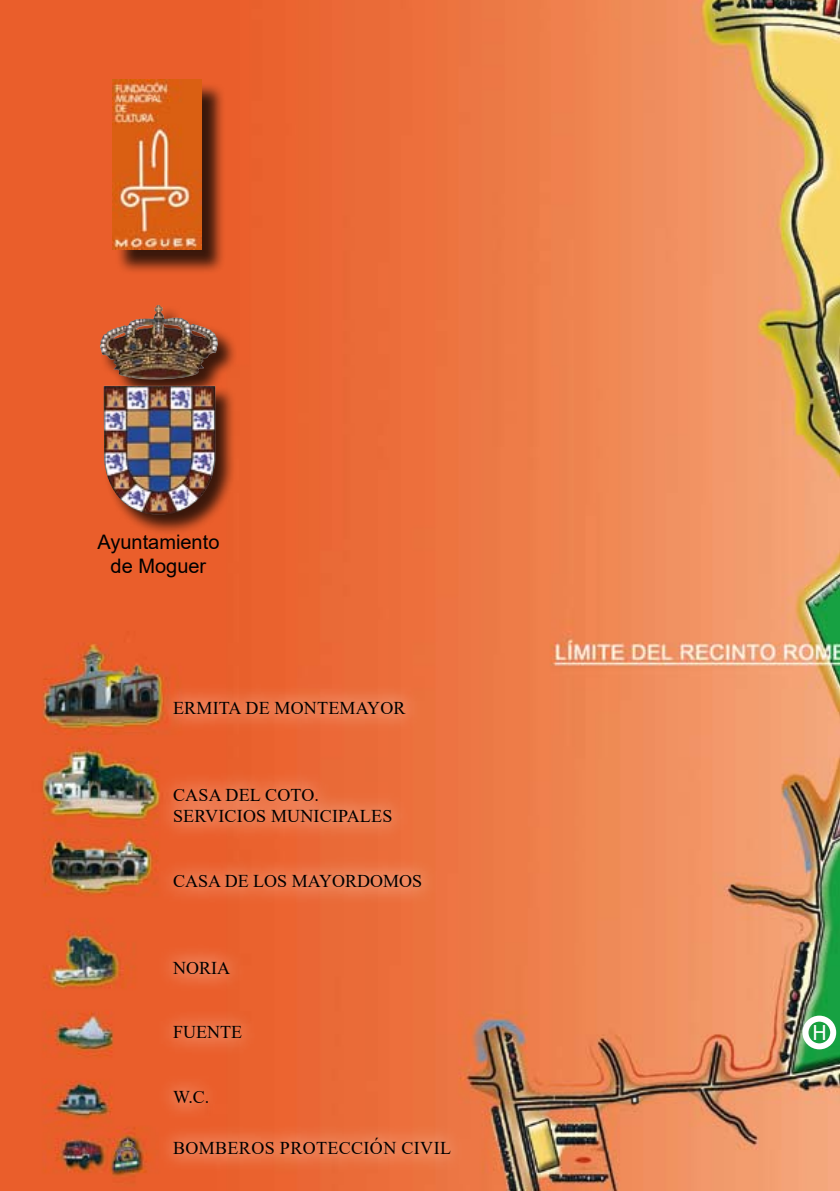
<style>
.page{position:relative;width:840px;height:1191px;background:#fff}
.page>*{position:absolute;margin:0;border:0;box-sizing:border-box;transform-origin:0 0}
.t1{font:24px "Calibri";color:#fff}
.t2{font:20px/24px "Arial";color:#000;text-align:center}
.t3{font:18px/21.6px "Times New Roman";letter-spacing:.01em;color:#000}
</style>
<div class="page">
<img style="left:0;top:0;width:839px;height:1191px">
<svg style="left:154px;top:683px;width:432px;height:508px"></svg>
<div style="left:115px;top:82px;width:119px;height:201px;background:#000;opacity:.75"></div>
<img style="left:112px;top:79px;width:89px;height:170px">
<div style="left:99px;top:304px;width:148px;height:239px;background:#000;opacity:.75"></div>
<img style="left:100px;top:305px;width:118px;height:75px">
<div style="left:802px;top:1015px;width:33px;height:34px;border:6px solid #fff;border-radius:50%"></div>
<p class="t2" style="left:97px;top:529px;width:123px">Ayuntamiento de Moguer</p>
<p class="t3" style="left:173px;top:697px;width:234px">ERMITA DE MONTEMAYOR</p>
<p class="t3" style="left:173px;top:783px;width:221px">CASA DEL COTO.<br>SERVICIOS MUNICIPALES</p>
<p class="t3" style="left:173px;top:869px;width:250px">CASA DE LOS MAYORDOMOS</p>
<p class="t3" style="left:173px;top:956px;width:58px">NORIA</p>
<p class="t3" style="left:173px;top:1021px;width:70px">FUENTE</p>
<p class="t3" style="left:173px;top:1085px;width:38px">W.C.</p>
<p class="t3" style="left:173px;top:1136px;width:279px">BOMBEROS PROTECCIÓN CIVIL</p>
<h1 class="t1" style="left:811px;top:1015px;width:16px">H</h1>
</div>
